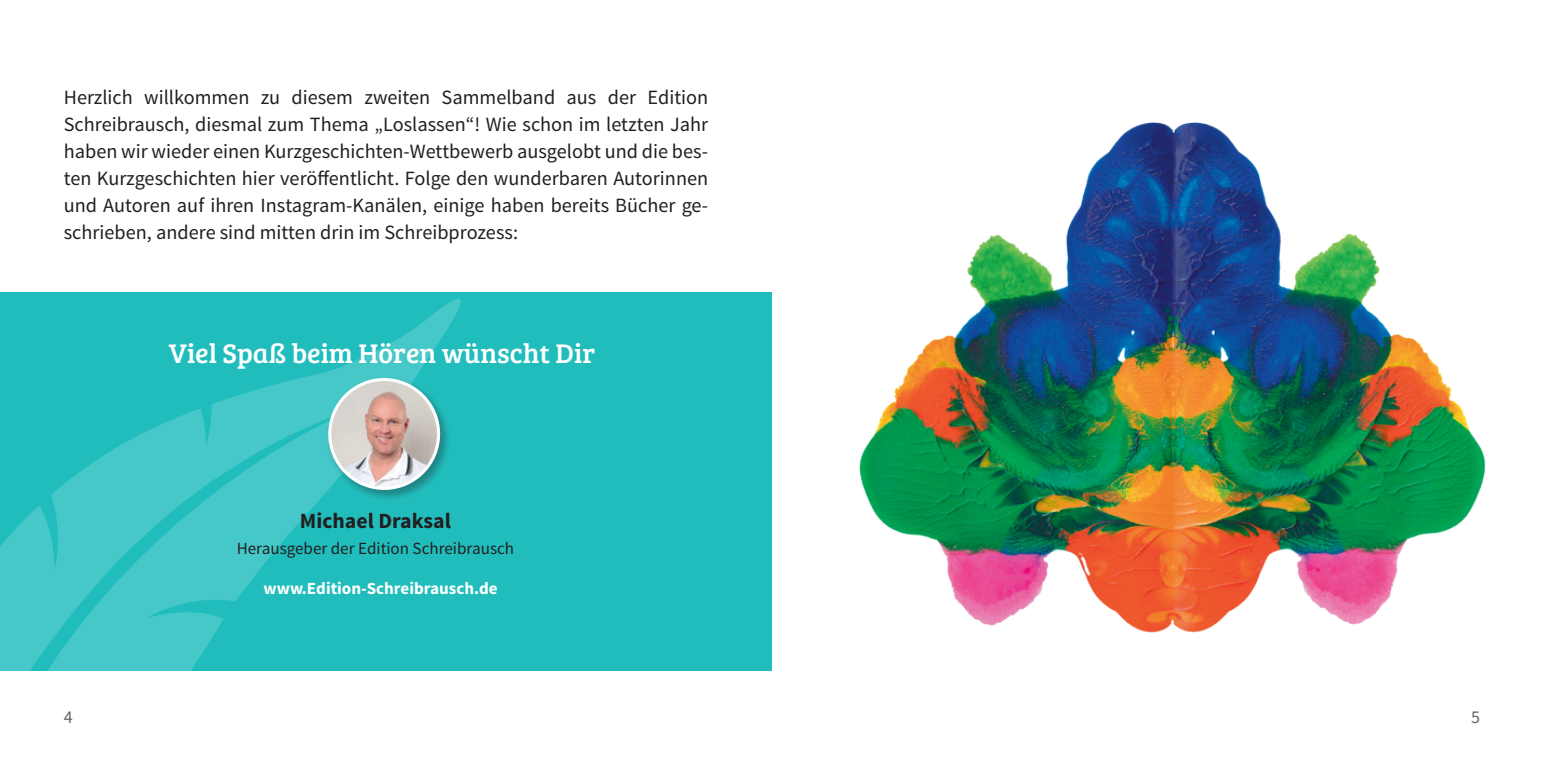
<style>
.page{position:relative;width:1544px;height:766px;background:#fff}
.page>*{position:absolute;margin:0;border:0;box-sizing:border-box;transform-origin:0 0}
.t1{font:27.9px "Bree Serif";color:#fff}
.t2{font:700 21.6px "Source Sans Pro";color:#231f20}
.t3{font:20.25px/27px "Source Sans Pro";color:#231f20;text-align:justify}
.t4{font:18px "Source Sans Pro";color:#636366}
.t5{font:17.1px "Source Sans Pro";color:#231f20}
.t6{font:700 17.1px "Source Sans Pro";color:#fff}
</style>
<div class="page">
<div style="left:0;top:293px;width:772px;height:378px;background:#21bdbd"></div>
<svg style="left:0;top:299px;width:461px;height:372px"></svg>
<svg style="left:317px;top:417px;width:9px;height:10px"></svg>
<div style="left:326px;top:375px;width:125px;height:126px;background:#231f20;opacity:.35"></div>
<img style="left:330px;top:379px;width:108px;height:109px;border-radius:54px">
<div style="left:328px;top:378px;width:112px;height:112px;border:3px solid #fff;border-radius:50%"></div>
<div style="left:259px;top:573px;width:243px;height:30px;background:#21bdbd"></div>
<img style="left:859px;top:122px;width:627px;height:511px">
<p class="t3" style="left:64px;top:84px;width:646px">Herzlich willkommen zu diesem zweiten Sammelband aus der Edition Schreibrausch, diesmal zum Thema „Loslassen“! Wie schon im letzten Jahr haben wir wieder einen Kurzgeschichten-Wettbewerb ausgelobt und die bes&shy;ten Kurzgeschichten hier veröffentlicht. Folge den wunderbaren Autorinnen und Autoren auf ihren Instagram-Kanälen, einige haben bereits Bücher ge&shy;schrieben, andere sind mitten drin im Schreibprozess:</p>
<h1 class="t1" style="left:169px;top:332px;width:428px">Viel Spaß beim Hören wünscht Dir</h1>
<p class="t2" style="left:300px;top:507px;width:152px">Michael Draksal</p>
<p class="t5" style="left:237px;top:538px;width:279px">Herausgeber der Edition Schreibrausch</p>
<p class="t6" style="left:264px;top:577px;width:236px">www.Edition-Schreibrausch.de</p>
<p class="t4" style="left:64px;top:705px;width:10px">4</p>
<p class="t4" style="left:1471px;top:705px;width:10px">5</p>
</div>
